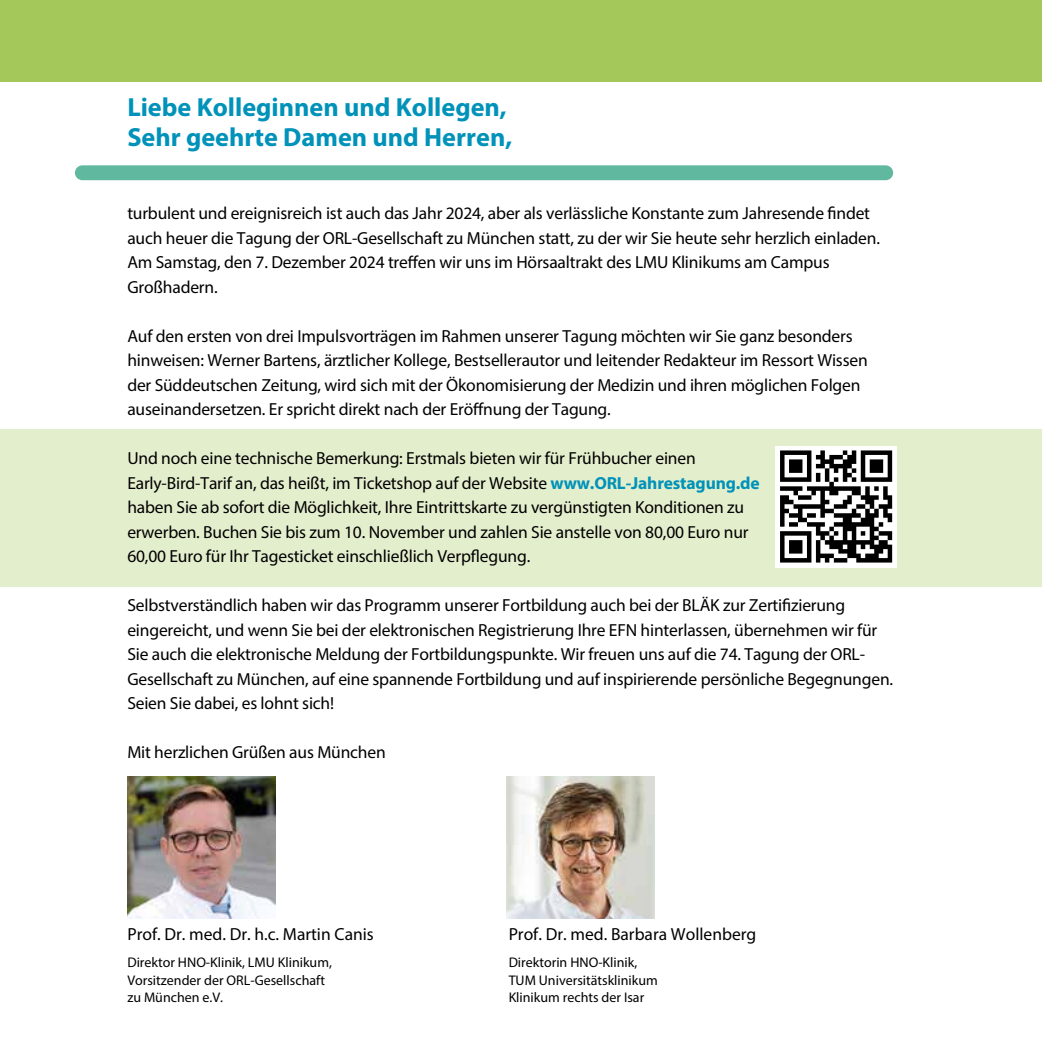
<style>
.page{position:relative;width:1042px;height:1042px;background:#fff}
.page>*{position:absolute;margin:0;border:0;box-sizing:border-box;transform-origin:0 0}
.t1{font:700 26.25px/29.8px "Myriad Pro";color:#0092b9}
.t2{font:17.5px/24.5px "Myriad Pro";letter-spacing:-.01em;color:#000}
.t3{font:14px/17.5px "Myriad Pro";color:#000}
.s1{font-weight:700;color:#0092b9}
</style>
<div class="page">
<div style="left:0;top:429px;width:1042px;height:157px;background:#e3eecd"></div>
<div style="left:75px;top:165px;width:818px;height:15px;background:#60b99f;border-radius:7px"></div>
<div style="left:0;top:0;width:1042px;height:81px;background:#a4c859"></div>
<img style="left:127px;top:776px;width:149px;height:142px">
<img style="left:506px;top:776px;width:149px;height:142px">
<div style="left:775px;top:446px;width:121px;height:121px;background:#fff"></div>
<svg style="left:780px;top:450px;width:112px;height:112px"></svg>
<h1 class="t1" style="left:127px;top:91px;width:386px">Liebe Kolleginnen und Kollegen,<br>Sehr geehrte Damen und Herren,</h1>
<p class="t2" style="left:127px;top:201px;width:754px">turbulent und ereignisreich ist auch das Jahr 2024, aber als verlässliche Konstante zum Jahresende findet auch heuer die Tagung der ORL-Gesellschaft zu München statt, zu der wir Sie heute sehr herzlich einladen.<br>Am Samstag, den 7. Dezember 2024 treffen wir uns im Hörsaaltrakt des LMU Klinikums am Campus Großhadern.</p>
<p class="t2" style="left:127px;top:323px;width:742px">Auf den ersten von drei Impulsvorträgen im Rahmen unserer Tagung möchten wir Sie ganz besonders hinweisen: Werner Bartens, ärztlicher Kollege, Bestsellerautor und leitender Redakteur im Ressort Wissen der Süddeutschen Zeitung, wird sich mit der Ökonomisierung der Medizin und ihren möglichen Folgen auseinandersetzen. Er spricht direkt nach der Eröffnung der Tagung.</p>
<p class="t2" style="left:127px;top:446px;width:634px">Und noch eine technische Bemerkung: Erstmals bieten wir für Frühbucher einen Early-Bird-Tarif an, das heißt, im Ticketshop auf der Website <span class="s1">www.ORL-Jahrestagung.de </span>haben Sie ab sofort die Möglichkeit, Ihre Eintrittskarte zu vergünstigten Konditionen zu erwerben. Buchen Sie bis zum 10. November und zahlen Sie anstelle von 80,00 Euro nur 60,00 Euro für Ihr Tagesticket einschließlich Verpflegung.</p>
<p class="t2" style="left:127px;top:593px;width:767px">Selbstverständlich haben wir das Programm unserer Fortbildung auch bei der BLÄK zur Zertifizierung eingereicht, und wenn Sie bei der elektronischen Registrierung Ihre EFN hinterlassen, übernehmen wir für Sie auch die elektronische Meldung der Fortbildungspunkte. Wir freuen uns auf die 74. Tagung der ORL-Gesellschaft zu München, auf eine spannende Fortbildung und auf inspirierende persönliche Begegnungen.<br>Seien Sie dabei, es lohnt sich!</p>
<p class="t2" style="left:127px;top:740px;width:260px">Mit herzlichen Grüßen aus München</p>
<p class="t2" style="left:127px;top:921px;width:248px">Prof. Dr. med. Dr. h.c. Martin Canis</p>
<p class="t3" style="left:127px;top:953px;width:206px">Direktor HNO-Klinik, LMU Klinikum,<br>Vorsitzender der ORL-Gesellschaft zu München e.V.</p>
<p class="t2" style="left:509px;top:921px;width:249px">Prof. Dr. med. Barbara Wollenberg</p>
<p class="t3" style="left:509px;top:953px;width:151px">Direktorin HNO-Klinik,<br>TUM Universitätsklinikum<br>Klinikum rechts der Isar</p>
</div>
